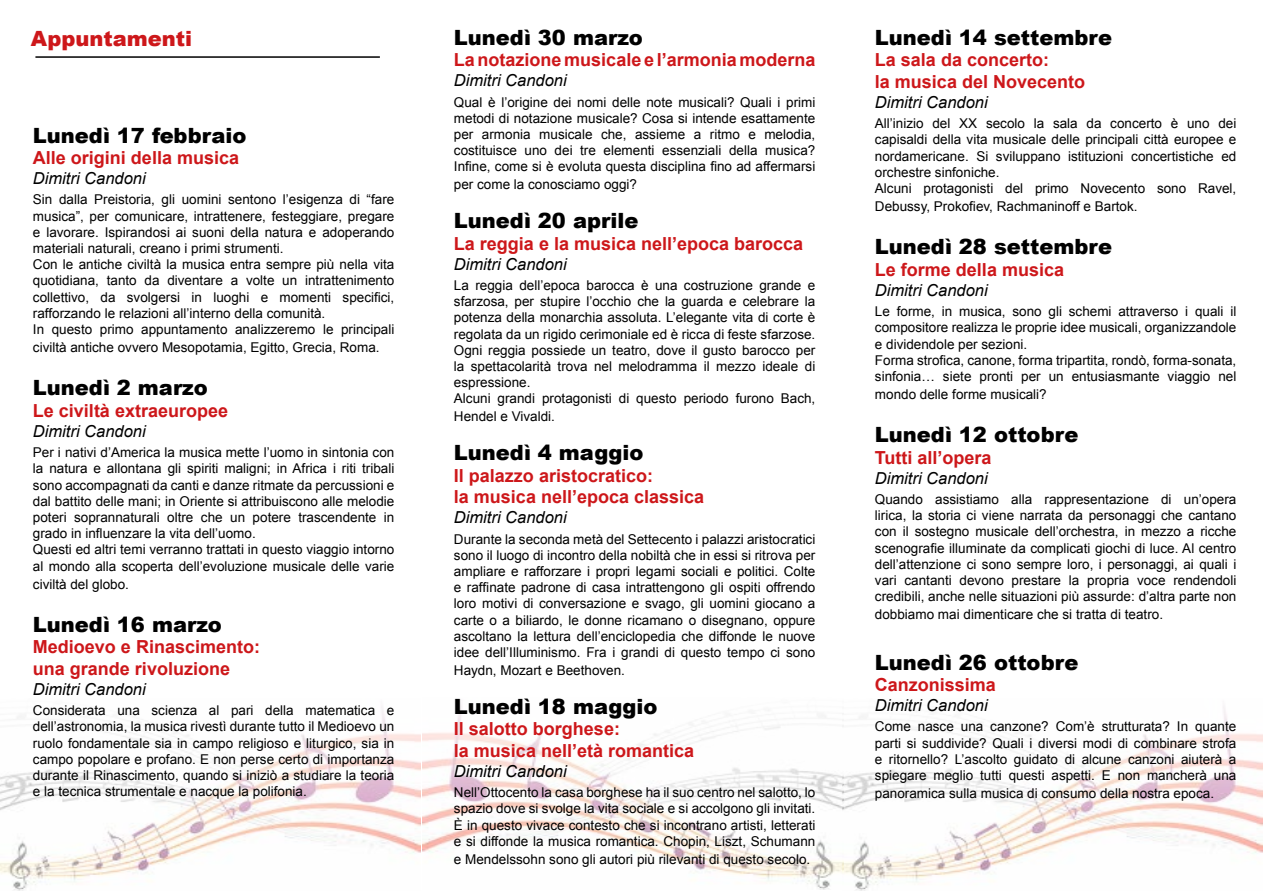
<style>
.page{position:relative;width:1263px;height:893px;background:#fff}
.page>*{position:absolute;margin:0;border:0;box-sizing:border-box;transform-origin:0 0}
.t1{font:900 21px "Arial";color:#000}
.t2{font:900 21px "Arial";color:#cd171a}
.t3{font:700 18px/21.6px "Arial";color:#cd171a}
.t4{font:italic 16.5px "Arial";color:#000}
.t5{font:13.5px/16.2px "Arial";color:#000;text-align:justify}
</style>
<div class="page">
<img style="left:0;top:705px;width:1263px;height:186px">
<hr style="left:35px;top:56px;width:345px;height:2px;background:#000">
<h1 class="t2" style="left:31px;top:23px;width:163px">Appuntamenti</h1>
<h1 class="t1" style="left:33px;top:120px;width:215px">Lunedì 17 febbraio</h1>
<h2 class="t3" style="left:33px;top:148px;width:208px">Alle origini della musica</h2>
<p class="t4" style="left:33px;top:168px;width:114px">Dimitri Candoni</p>
<p class="t5" style="left:33px;top:192px;width:363px;text-align:left">Sin dalla Preistoria, gli uomini sentono l’esigenza di “fare musica”, per comunicare, intrattenere, festeggiare, pregare e lavorare. Ispirandosi ai suoni della natura e adoperando materiali naturali, creano i primi strumenti.<br>Con le antiche civiltà la musica entra sempre più nella vita quotidiana, tanto da diventare a volte un intrattenimento collettivo, da svolgersi in luoghi e momenti specifici, rafforzando le relazioni all’interno della comunità.<br>In questo primo appuntamento analizzeremo le principali</p>
<p class="t5" style="left:33px;top:339px;width:348px">civiltà antiche ovvero Mesopotamia, Egitto, Grecia, Roma.</p>
<h1 class="t1" style="left:33px;top:373px;width:176px">Lunedì 2 marzo</h1>
<h2 class="t3" style="left:33px;top:400px;width:197px">Le civiltà extraeuropee</h2>
<p class="t4" style="left:33px;top:420px;width:114px">Dimitri Candoni</p>
<p class="t5" style="left:33px;top:444px;width:363px;text-align:left">Per i nativi d’America la musica mette l’uomo in sintonia con la natura e allontana gli spiriti maligni; in Africa i riti tribali sono accompagnati da canti e danze ritmate da percussioni e dal battito delle mani; in Oriente si attribuiscono alle melodie poteri soprannaturali oltre che un potere trascendente in grado in influenzare la vita dell’uomo.<br>Questi ed altri temi verranno trattati in questo viaggio intorno al mondo alla scoperta dell’evoluzione musicale delle varie</p>
<p class="t5" style="left:33px;top:576px;width:98px">civiltà del globo.</p>
<h1 class="t1" style="left:33px;top:609px;width:190px">Lunedì 16 marzo</h1>
<h2 class="t3" style="left:33px;top:637px;width:229px">Medioevo e Rinascimento: una grande rivoluzione</h2>
<p class="t4" style="left:33px;top:678px;width:114px">Dimitri Candoni</p>
<p class="t5" style="left:33px;top:702px;width:363px">Considerata una scienza al pari della matematica e dell’astronomia, la musica rivestì durante tutto il Medioevo un ruolo fondamentale sia in campo religioso e liturgico, sia in campo popolare e profano. E non perse certo di importanza durante il Rinascimento, quando si iniziò a studiare la teoria e la tecnica strumentale e nacque la polifonia.</p>
<h1 class="t1" style="left:454px;top:22px;width:190px">Lunedì 30 marzo</h1>
<h2 class="t3" style="left:454px;top:50px;width:363px">La notazione musicale e l’armonia moderna</h2>
<p class="t4" style="left:454px;top:70px;width:114px">Dimitri Candoni</p>
<p class="t5" style="left:454px;top:94px;width:363px">Qual è l’origine dei nomi delle note musicali? Quali i primi metodi di notazione musicale? Cosa si intende esattamente per armonia musicale che, assieme a ritmo e melodia, costituisce uno dei tre elementi essenziali della musica?<br>Infine, come si è evoluta questa disciplina fino ad affermarsi</p>
<p class="t5" style="left:454px;top:177px;width:185px">per come la conosciamo oggi?</p>
<h1 class="t1" style="left:454px;top:205px;width:186px">Lunedì 20 aprile</h1>
<h2 class="t3" style="left:454px;top:233px;width:351px">La reggia e la musica nell’epoca barocca</h2>
<p class="t4" style="left:454px;top:253px;width:114px">Dimitri Candoni</p>
<p class="t5" style="left:454px;top:277px;width:363px;text-align:left">La reggia dell’epoca barocca è una costruzione grande e sfarzosa, per stupire l’occhio che la guarda e celebrare la potenza della monarchia assoluta. L’elegante vita di corte è regolata da un rigido cerimoniale ed è ricca di feste sfarzose.<br>Ogni reggia possiede un teatro, dove il gusto barocco per la spettacolarità trova nel melodramma il mezzo ideale di espressione.<br>Alcuni grandi protagonisti di questo periodo furono Bach,</p>
<p class="t5" style="left:454px;top:409px;width:103px">Hendel e Vivaldi.</p>
<h1 class="t1" style="left:454px;top:437px;width:191px">Lunedì 4 maggio</h1>
<h2 class="t3" style="left:454px;top:465px;width:252px">Il palazzo aristocratico:<br>la musica nell’epoca classica</h2>
<p class="t4" style="left:454px;top:507px;width:114px">Dimitri Candoni</p>
<p class="t5" style="left:454px;top:531px;width:363px">Durante la seconda metà del Settecento i palazzi aristocratici sono il luogo di incontro della nobiltà che in essi si ritrova per ampliare e rafforzare i propri legami sociali e politici. Colte e raffinate padrone di casa intrattengono gli ospiti offrendo loro motivi di conversazione e svago, gli uomini giocano a carte o a biliardo, le donne ricamano o disegnano, oppure ascoltano la lettura dell’enciclopedia che diffonde le nuove idee dell’Illuminismo. Fra i grandi di questo tempo ci sono</p>
<p class="t5" style="left:454px;top:662px;width:173px">Haydn, Mozart e Beethoven.</p>
<h1 class="t1" style="left:454px;top:691px;width:205px">Lunedì 18 maggio</h1>
<h2 class="t3" style="left:454px;top:719px;width:242px">Il salotto borghese:<br>la musica nell’età romantica</h2>
<p class="t4" style="left:454px;top:760px;width:114px">Dimitri Candoni</p>
<p class="t5" style="left:454px;top:784px;width:363px">Nell’Ottocento la casa borghese ha il suo centro nel salotto, lo spazio dove si svolge la vita sociale e si accolgono gli invitati.<br>È in questo vivace contesto che si incontrano artisti, letterati e si diffonde la musica romantica. Chopin, Liszt, Schumann</p>
<p class="t5" style="left:454px;top:851px;width:358px">e Mendelssohn sono gli autori più rilevanti di questo secolo.</p>
<h1 class="t1" style="left:875px;top:22px;width:239px">Lunedì 14 settembre</h1>
<h2 class="t3" style="left:875px;top:50px;width:212px">La sala da concerto:<br>la musica del Novecento</h2>
<p class="t4" style="left:875px;top:91px;width:114px">Dimitri Candoni</p>
<p class="t5" style="left:875px;top:116px;width:363px;text-align:left">All’inizio del XX secolo la sala da concerto è uno dei capisaldi della vita musicale delle principali città europee e nordamericane. Si sviluppano istituzioni concertistiche ed orchestre sinfoniche.<br>Alcuni protagonisti del primo Novecento sono Ravel,</p>
<p class="t5" style="left:875px;top:198px;width:264px">Debussy, Prokofiev, Rachmaninoff e Bartok.</p>
<h1 class="t1" style="left:875px;top:232px;width:239px">Lunedì 28 settembre</h1>
<h2 class="t3" style="left:875px;top:259px;width:191px">Le forme della musica</h2>
<p class="t4" style="left:875px;top:279px;width:114px">Dimitri Candoni</p>
<p class="t5" style="left:875px;top:303px;width:363px;text-align:left">Le forme, in musica, sono gli schemi attraverso i quali il compositore realizza le proprie idee musicali, organizzandole e dividendole per sezioni.<br>Forma strofica, canone, forma tripartita, rondò, forma-sonata, sinfonia… siete pronti per un entusiasmante viaggio nel</p>
<p class="t5" style="left:875px;top:386px;width:173px">mondo delle forme musicali?</p>
<h1 class="t1" style="left:875px;top:419px;width:205px">Lunedì 12 ottobre</h1>
<h2 class="t3" style="left:875px;top:447px;width:118px">Tutti all’opera</h2>
<p class="t4" style="left:875px;top:467px;width:114px">Dimitri Candoni</p>
<p class="t5" style="left:875px;top:491px;width:363px">Quando assistiamo alla rappresentazione di un’opera lirica, la storia ci viene narrata da personaggi che cantano con il sostegno musicale dell’orchestra, in mezzo a ricche scenografie illuminate da complicati giochi di luce. Al centro dell’attenzione ci sono sempre loro, i personaggi, ai quali i vari cantanti devono prestare la propria voce rendendoli credibili, anche nelle situazioni più assurde: d’altra parte non</p>
<p class="t5" style="left:875px;top:606px;width:290px">dobbiamo mai dimenticare che si tratta di teatro.</p>
<h1 class="t1" style="left:875px;top:647px;width:205px">Lunedì 26 ottobre</h1>
<h2 class="t3" style="left:875px;top:675px;width:123px">Canzonissima</h2>
<p class="t4" style="left:875px;top:694px;width:114px">Dimitri Candoni</p>
<p class="t5" style="left:875px;top:719px;width:363px">Come nasce una canzone? Com’è strutturata? In quante parti si suddivide? Quali i diversi modi di combinare strofa e ritornello? L’ascolto guidato di alcune canzoni aiuterà a spiegare meglio tutti questi aspetti. E non mancherà una</p>
<p class="t5" style="left:875px;top:785px;width:341px">panoramica sulla musica di consumo della nostra epoca.</p>
</div>
